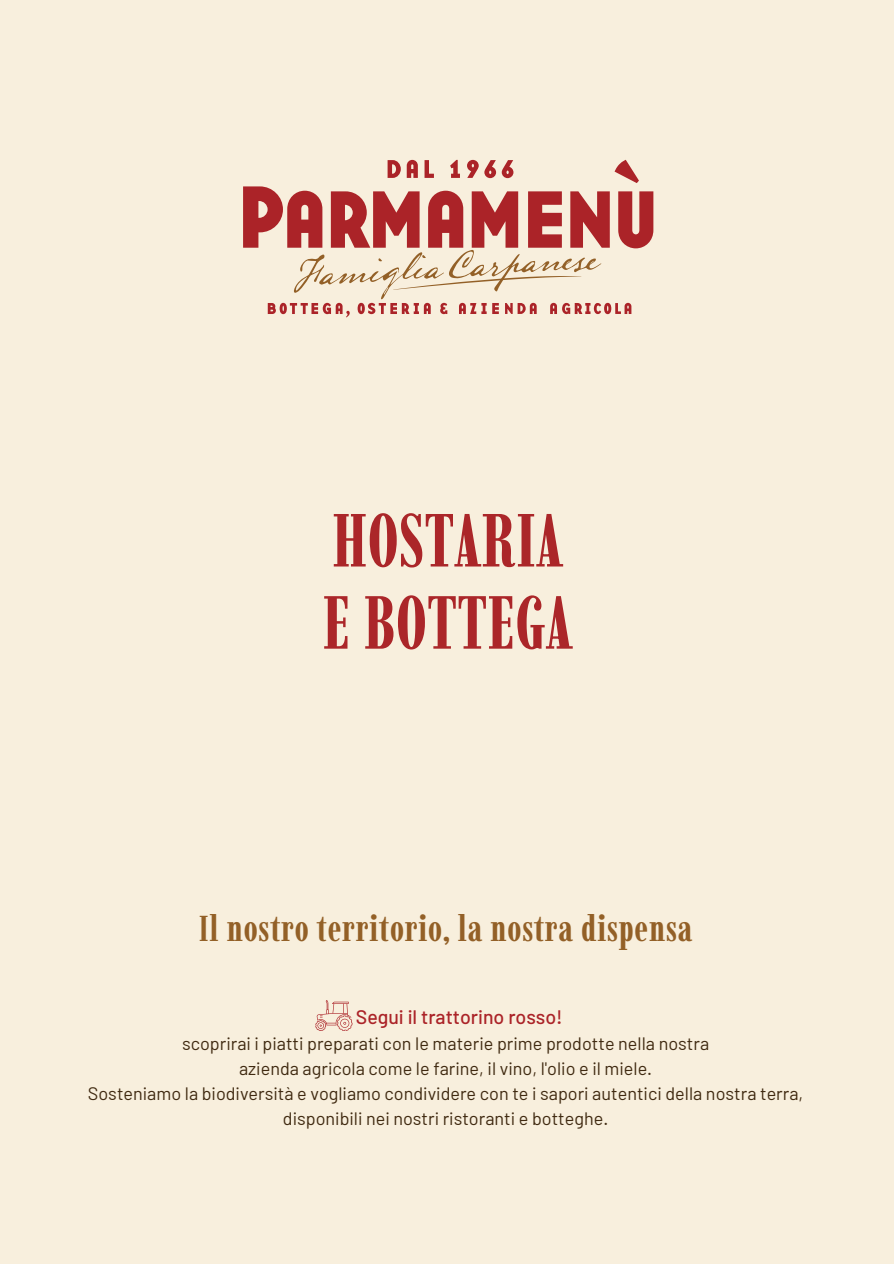
<style>
.page{position:relative;width:894px;height:1264px;background:#fff}
.page>*{position:absolute;margin:0;border:0;box-sizing:border-box;transform-origin:0 0}
.t1{font:700 75px/82.2px "Imbue 24 pt";color:#ab2629}
.t2{font:700 36px "Imbue 24 pt";letter-spacing:.025em;color:#936027}
.t3{font:500 19.5px "Barlow";color:#ab2328}
.t4{font:18px "Barlow";color:#402a11}
</style>
<div class="page">
<div style="left:0;top:0;width:893px;height:1263px;background:#f8efdd"></div>
<svg style="left:243px;top:160px;width:410px;height:157px"></svg>
<svg style="left:315px;top:1000px;width:37px;height:30px"></svg>
<p class="t1" style="left:322px;top:499px;width:251px">HOSTARIA<br>E BOTTEGA</p>
<p class="t2" style="left:199px;top:907px;width:495px">Il nostro territorio, la nostra dispensa</p>
<p class="t3" style="left:356px;top:1004px;width:208px">Segui il trattorino rosso!</p>
<h1 class="t4" style="left:182px;top:1032px;width:528px">scoprirai i piatti preparati con le materie prime prodotte nella nostra</h1>
<h2 class="t4" style="left:239px;top:1056px;width:414px">azienda agricola come le farine, il vino, l'olio e il miele.</h2>
<p class="t4" style="left:88px;top:1081px;width:716px">Sosteniamo la biodiversità e vogliamo condividere con te i sapori autentici della nostra terra,</p>
<p class="t4" style="left:283px;top:1106px;width:327px">disponibili nei nostri ristoranti e botteghe.</p>
</div>
